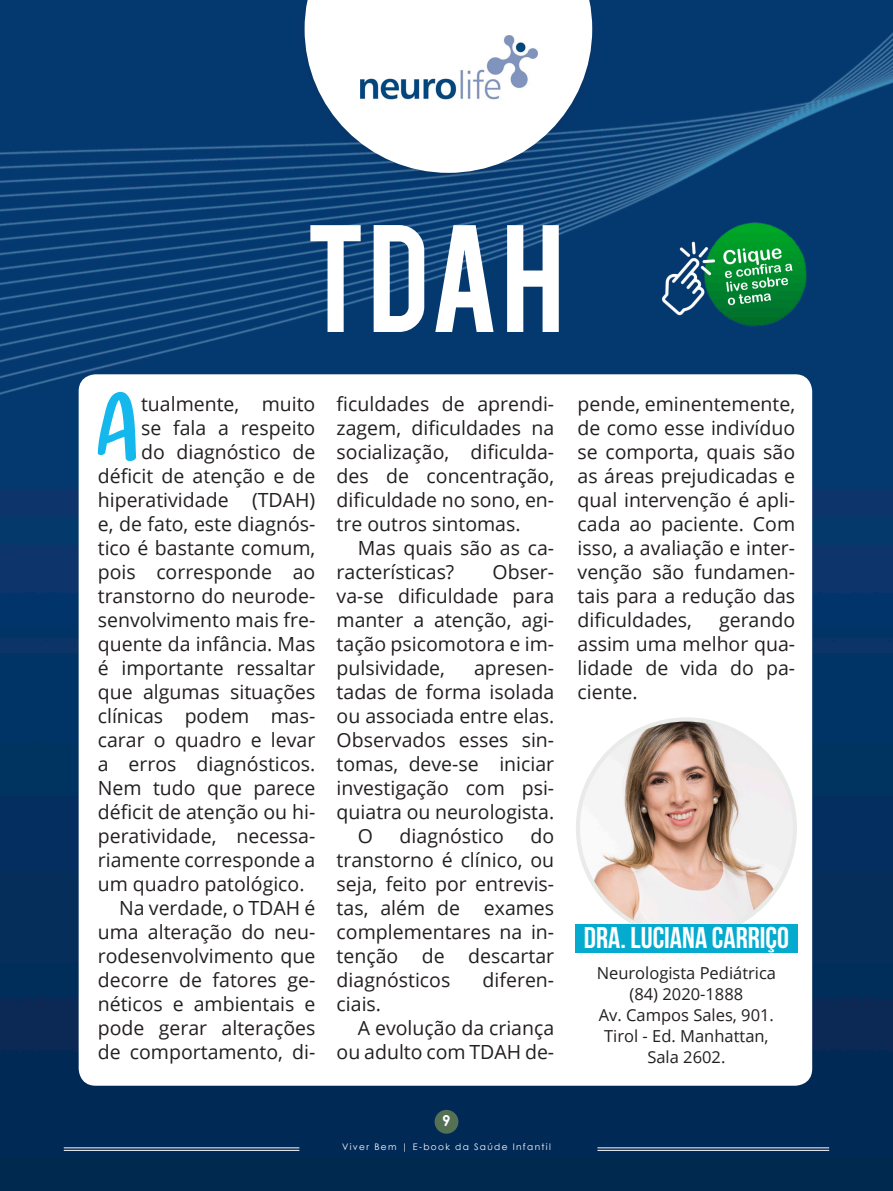
<style>
.page{position:relative;width:893px;height:1191px;background:#fff}
.page>*{position:absolute;margin:0;border:0;box-sizing:border-box;transform-origin:0 0}
.Sutiã{font:120px "Bebas";color:#fff}
.Capitular{font:76.8px "Baby Snail";color:#15b8ec}
.Assinatura{font:700 30px "Bebas Neue";color:#fff}
.Ebook{font:19.5px/24px "Open Sans";color:#231f20;text-align:justify}
.Capitular-2{font:19.5px "Open Sans";color:#231f20}
.Assinatura-2{font:16.5px "Open Sans";color:#231f20}
.t1{font:700 15px "Century Gothic";color:#fff}
.t2{font:9px "Century Gothic";letter-spacing:.15em;color:#fff}
</style>
<div class="page">
<img style="left:0;top:0;width:893px;height:1191px">
<hr style="left:64px;top:1147px;width:235px;height:1px;background:#fff">
<hr style="left:64px;top:1150px;width:235px;height:1px;background:#fff">
<div style="left:435px;top:1109px;width:23px;height:24px;background:#557154;border-radius:50%"></div>
<hr style="left:597px;top:1147px;width:232px;height:1px;background:#fff">
<hr style="left:597px;top:1150px;width:232px;height:1px;background:#fff">
<div style="left:79px;top:374px;width:733px;height:711px;background:#fff;border-radius:17px"></div>
<div style="left:296px;top:0;width:304px;height:185px;background:#231f20;opacity:.1"></div>
<svg style="left:305px;top:0;width:287px;height:173px"></svg>
<img style="left:361px;top:36px;width:177px;height:68px">
<img style="left:578px;top:719px;width:217px;height:217px;border-radius:108px">
<div style="left:575px;top:924px;width:222px;height:28px;background:#04abcf"></div>
<img style="left:651px;top:220px;width:161px;height:113px">
<p class="Sutiã" style="left:305px;top:191px;width:261px">TDAH</p>
<p class="Capitular" style="left:94px;top:384px;width:44px">A</p>
<p class="Capitular-2" style="left:141px;top:390px;width:176px">tualmente, muito</p>
<p class="Capitular-2" style="left:141px;top:414px;width:176px">se fala a respeito</p>
<p class="Capitular-2" style="left:141px;top:438px;width:176px">do diagnóstico de</p>
<p class="Capitular-2" style="left:98px;top:462px;width:219px">déficit de atenção e de</p>
<p class="Capitular-2" style="left:98px;top:486px;width:219px">hiperatividade (TDAH)</p>
<p class="Capitular-2" style="left:98px;top:510px;width:219px">e, de fato, este diagnós-</p>
<p class="Capitular-2" style="left:98px;top:534px;width:219px">tico é bastante comum,</p>
<p class="Capitular-2" style="left:98px;top:558px;width:219px">pois corresponde ao</p>
<p class="Capitular-2" style="left:98px;top:582px;width:219px">transtorno do neurode-</p>
<p class="Capitular-2" style="left:98px;top:606px;width:219px">senvolvimento mais fre-</p>
<p class="Capitular-2" style="left:98px;top:630px;width:219px">quente da infância. Mas</p>
<p class="Capitular-2" style="left:98px;top:654px;width:219px">é importante ressaltar</p>
<p class="Capitular-2" style="left:98px;top:678px;width:219px">que algumas situações</p>
<p class="Capitular-2" style="left:98px;top:702px;width:219px">clínicas podem mas-</p>
<p class="Capitular-2" style="left:98px;top:726px;width:219px">carar o quadro e levar</p>
<p class="Capitular-2" style="left:98px;top:750px;width:219px">a erros diagnósticos.</p>
<p class="Capitular-2" style="left:98px;top:774px;width:219px">Nem tudo que parece</p>
<p class="Capitular-2" style="left:98px;top:798px;width:219px">déficit de atenção ou hi-</p>
<p class="Capitular-2" style="left:98px;top:822px;width:219px">peratividade, necessa-</p>
<p class="Capitular-2" style="left:98px;top:846px;width:219px">riamente corresponde a</p>
<p class="Capitular-2" style="left:98px;top:870px;width:208px">um quadro patológico.</p>
<p class="Ebook" style="left:98px;top:895px;width:219px;text-indent:21px">Na verdade, o TDAH é uma alteração do neu&shy;rodesenvolvimento que decorre de fatores ge&shy;néticos e ambientais e pode gerar alterações de comportamento, di-</p>
<p class="Ebook" style="left:337px;top:391px;width:219px">ficuldades de aprendi&shy;zagem, dificuldades na socialização, dificulda&shy;des de concentração, dificuldade no sono, en&shy;tre outros sintomas.</p>
<p class="Ebook" style="left:337px;top:535px;width:219px;text-indent:21px">Mas quais são as ca&shy;racterísticas?</p>
<p class="Ebook" style="left:337px;top:559px;width:219px;text-indent:156px">Obser&shy;va-se dificuldade para manter a atenção, agi&shy;tação psicomotora e im&shy;pulsividade,</p>
<p class="Ebook" style="left:337px;top:655px;width:219px;text-indent:137px">apresen&shy;tadas de forma isolada ou associada entre elas.<br>Observados esses sin&shy;tomas, deve-se iniciar investigação com psi&shy;quiatra ou neurologista.</p>
<p class="Ebook" style="left:358px;top:823px;width:17px">O</p>
<p class="Ebook" style="left:400px;top:823px;width:106px">diagnóstico</p>
<p class="Ebook" style="left:337px;top:823px;width:219px;text-indent:194px">do transtorno é clínico, ou seja, feito por entrevis&shy;tas, além de exames complementares na in&shy;tenção de descartar diagnósticos</p>
<p class="Ebook" style="left:483px;top:967px;width:73px">diferen-</p>
<p class="Ebook" style="left:337px;top:991px;width:46px">ciais.</p>
<p class="Ebook" style="left:337px;top:1015px;width:219px;text-align:right">A evolução da criança ou adulto com TDAH de-</p>
<p class="t1" style="left:442px;top:1111px;width:10px">9</p>
<p class="t2" style="left:342px;top:1140px;width:210px">Viver Bem | E-book da Saúde Infantil</p>
<p class="Ebook" style="left:578px;top:391px;width:219px">pende, eminentemente, de como esse indivíduo se comporta, quais são as áreas prejudicadas e qual intervenção é apli&shy;cada ao paciente. Com isso, a avaliação e inter&shy;venção são fundamen&shy;tais para a redução das dificuldades,</p>
<p class="Ebook" style="left:578px;top:607px;width:219px;text-indent:141px">gerando assim uma melhor qua&shy;lidade de vida do pa&shy;ciente.</p>
<p class="Assinatura" style="left:584px;top:921px;width:207px">dra. LUCIANA CARRIÇO</p>
<p class="Assinatura-2" style="left:597px;top:962px;width:181px">Neurologista Pediátrica</p>
<p class="Assinatura-2" style="left:629px;top:983px;width:115px">(84) 2020-1888</p>
<p class="Assinatura-2" style="left:599px;top:1004px;width:177px">Av. Campos Sales, 901.</p>
<p class="Assinatura-2" style="left:604px;top:1025px;width:166px">Tirol - Ed. Manhattan,</p>
<p class="Assinatura-2" style="left:647px;top:1046px;width:80px">Sala 2602.</p>
</div>
